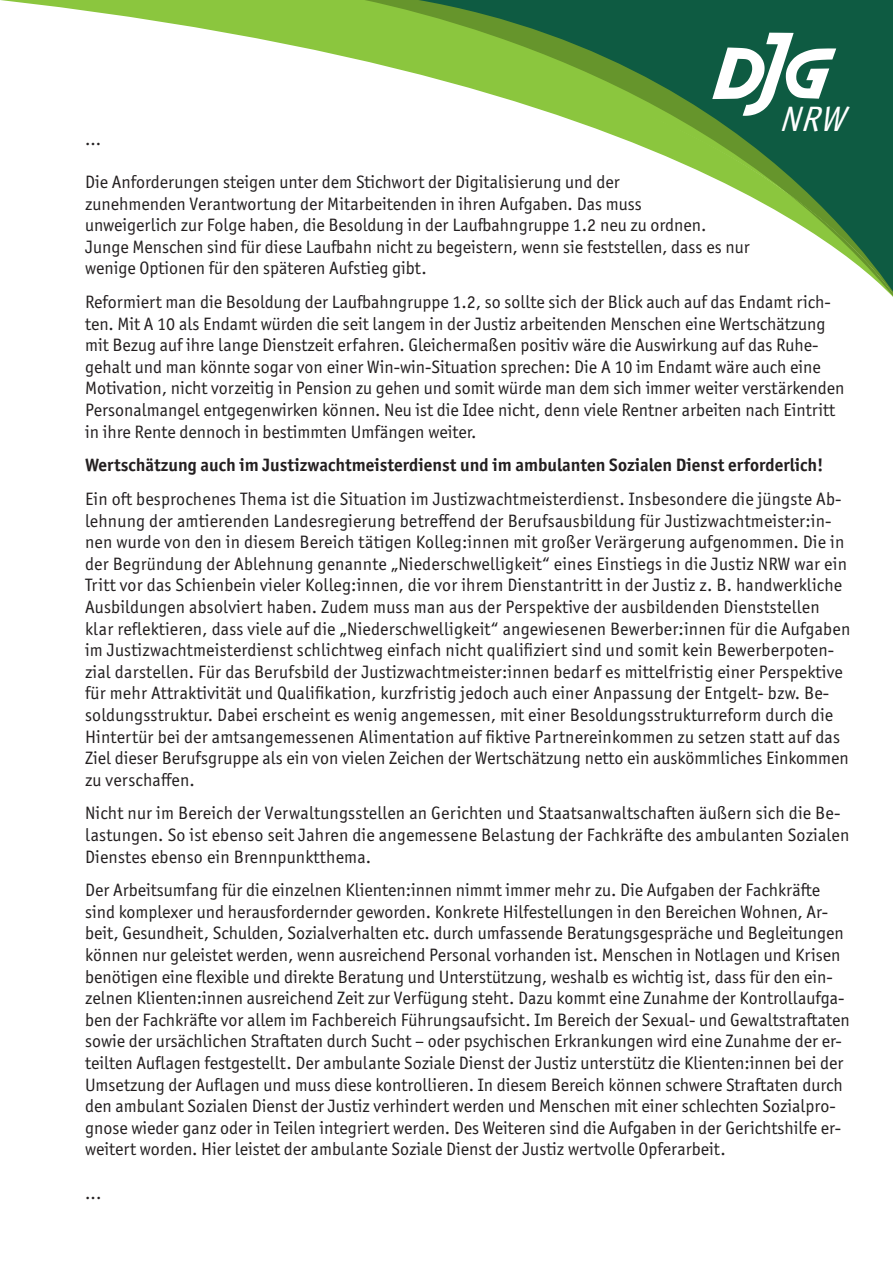
<style>
.page{position:relative;width:893px;height:1263px;background:#fff}
.page>*{position:absolute;margin:0;border:0;box-sizing:border-box;transform-origin:0 0}
.t1{font:italic 35.4px "Officina Sans ITC Pro";color:#fff}
.t2{font:18px/21.6px "Officina Sans ITC Pro";color:#231f20}
.t3{font:700 18px "Officina Sans ITC Pro";color:#231f20}
</style>
<div class="page">
<svg style="left:0;top:0;width:291px;height:46px"></svg>
<svg style="left:299px;top:0;width:594px;height:297px"></svg>
<svg style="left:712px;top:33px;width:124px;height:83px"></svg>
<p class="t1" style="left:779px;top:98px;width:78px">NRW</p>
<p class="t2" style="left:85px;top:128px;width:17px">...</p>
<p class="t2" style="left:85px;top:171px;width:666px">Die Anforderungen steigen unter dem Stichwort der Digitalisierung und der<br>zunehmenden Verantwortung der Mitarbeitenden in ihren Aufgaben. Das muss<br>unweigerlich zur Folge haben, die Besoldung in der Laufbahngruppe 1.2 neu zu ordnen.<br>Junge Menschen sind für diese Laufbahn nicht zu begeistern, wenn sie feststellen, dass es nur wenige Optionen für den späteren Aufstieg gibt.</p>
<p class="t2" style="left:85px;top:291px;width:761px">Reformiert man die Besoldung der Laufbahngruppe 1.2, so sollte sich der Blick auch auf das Endamt rich&shy;ten. Mit A 10 als Endamt würden die seit langem in der Justiz arbeitenden Menschen eine Wertschätzung mit Bezug auf ihre lange Dienstzeit erfahren. Gleichermaßen positiv wäre die Auswirkung auf das Ruhe&shy;gehalt und man könnte sogar von einer Win-win-Situation sprechen: Die A 10 im Endamt wäre auch eine Motivation, nicht vorzeitig in Pension zu gehen und somit würde man dem sich immer weiter verstärkenden Personalmangel entgegenwirken können. Neu ist die Idee nicht, denn viele Rentner arbeiten nach Eintritt in ihre Rente dennoch in bestimmten Umfängen weiter.</p>
<p class="t3" style="left:85px;top:454px;width:740px">Wertschätzung auch im Justizwachtmeisterdienst und im ambulanten Sozialen Dienst erforderlich!</p>
<p class="t2" style="left:85px;top:488px;width:767px">Ein oft besprochenes Thema ist die Situation im Justizwachtmeisterdienst. Insbesondere die jüngste Ab&shy;lehnung der amtierenden Landesregierung betreffend der Berufsausbildung für Justizwachtmeister:in&shy;nen wurde von den in diesem Bereich tätigen Kolleg:innen mit großer Verärgerung aufgenommen. Die in der Begründung der Ablehnung genannte „Niederschwelligkeit“ eines Einstiegs in die Justiz NRW war ein Tritt vor das Schienbein vieler Kolleg:innen, die vor ihrem Dienstantritt in der Justiz z. B. handwerkliche Ausbildungen absolviert haben. Zudem muss man aus der Perspektive der ausbildenden Dienststellen klar reflektieren, dass viele auf die „Niederschwelligkeit“ angewiesenen Bewerber:innen für die Aufgaben im Justizwachtmeisterdienst schlichtweg einfach nicht qualifiziert sind und somit kein Bewerberpoten&shy;zial darstellen. Für das Berufsbild der Justizwachtmeister:innen bedarf es mittelfristig einer Perspektive für mehr Attraktivität und Qualifikation, kurzfristig jedoch auch einer Anpassung der Entgelt- bzw. Be&shy;soldungsstruktur. Dabei erscheint es wenig angemessen, mit einer Besoldungsstrukturreform durch die Hintertür bei der amtsangemessenen Alimentation auf fiktive Partnereinkommen zu setzen statt auf das Ziel dieser Berufsgruppe als ein von vielen Zeichen der Wertschätzung netto ein auskömmliches Einkommen zu verschaffen.</p>
<p class="t2" style="left:85px;top:802px;width:766px">Nicht nur im Bereich der Verwaltungsstellen an Gerichten und Staatsanwaltschaften äußern sich die Be&shy;lastungen. So ist ebenso seit Jahren die angemessene Belastung der Fachkräfte des ambulanten Sozialen<br>Dienstes ebenso ein Brennpunktthema.</p>
<p class="t2" style="left:85px;top:879px;width:766px">Der Arbeitsumfang für die einzelnen Klienten:innen nimmt immer mehr zu. Die Aufgaben der Fachkräfte sind komplexer und herausfordernder geworden. Konkrete Hilfestellungen in den Bereichen Wohnen, Ar&shy;beit, Gesundheit, Schulden, Sozialverhalten etc. durch umfassende Beratungsgespräche und Begleitungen können nur geleistet werden, wenn ausreichend Personal vorhanden ist. Menschen in Notlagen und Krisen benötigen eine flexible und direkte Beratung und Unterstützung, weshalb es wichtig ist, dass für den ein&shy;zelnen Klienten:innen ausreichend Zeit zur Verfügung steht. Dazu kommt eine Zunahme der Kontrollaufga&shy;ben der Fachkräfte vor allem im Fachbereich Führungsaufsicht. Im Bereich der Sexual- und Gewaltstraftaten sowie der ursächlichen Straftaten durch Sucht – oder psychischen Erkrankungen wird eine Zunahme der er&shy;teilten Auflagen festgestellt. Der ambulante Soziale Dienst der Justiz unterstütz die Klienten:innen bei der Umsetzung der Auflagen und muss diese kontrollieren. In diesem Bereich können schwere Straftaten durch den ambulant Sozialen Dienst der Justiz verhindert werden und Menschen mit einer schlechten Sozialpro&shy;gnose wieder ganz oder in Teilen integriert werden. Des Weiteren sind die Aufgaben in der Gerichtshilfe er&shy;weitert worden. Hier leistet der ambulante Soziale Dienst der Justiz wertvolle Opferarbeit.</p>
<p class="t2" style="left:85px;top:1181px;width:18px">...</p>
</div>
